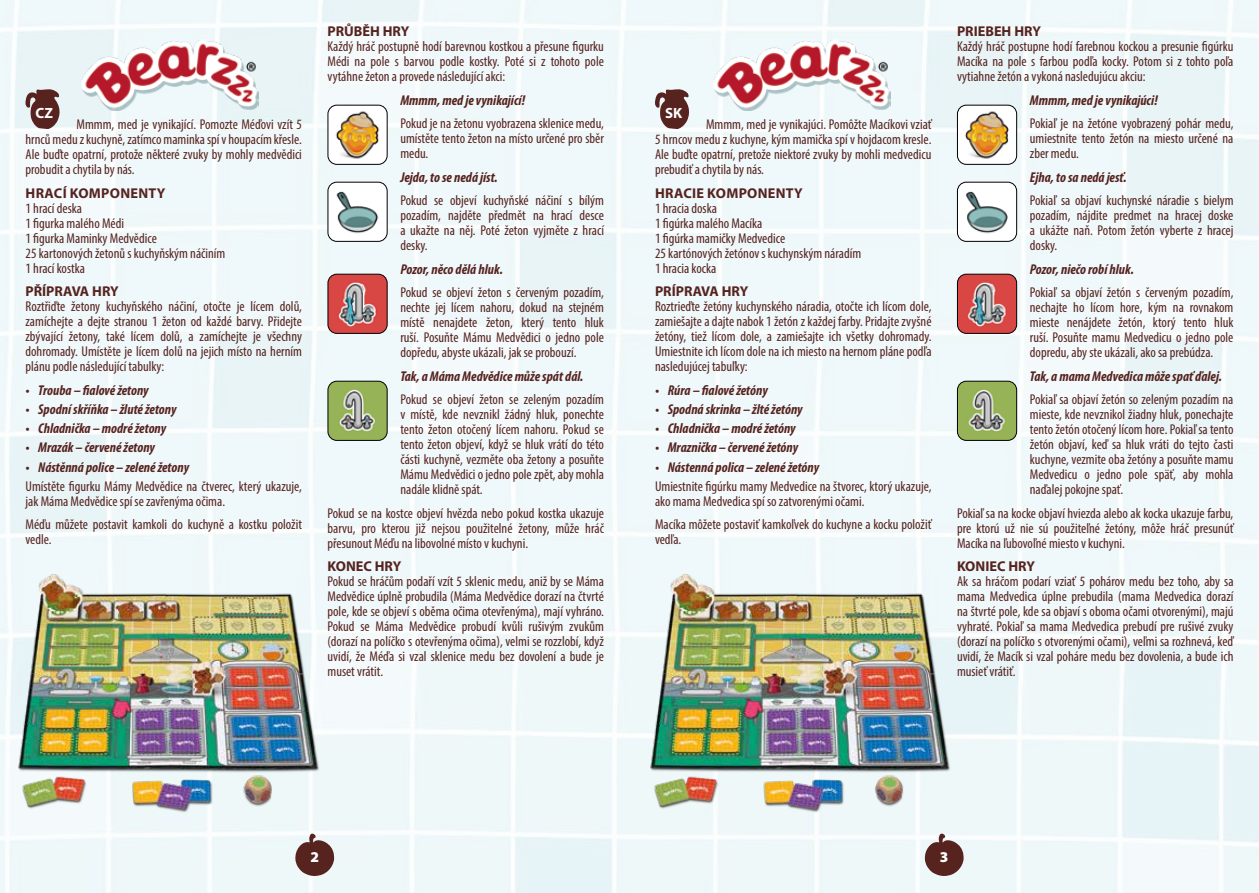
<style>
.page{position:relative;width:1259px;height:893px;background:#fff}
.page>*{position:absolute;margin:0;border:0;box-sizing:border-box;transform-origin:0 0}
.t1{font:900 15px "Myriad Pro";color:#fff}
.t2{font:700 14.85px "Myriad Pro";color:#fff}
.t3{font:condensed 14.25px/15px "Myriad Pro";color:#56231f;text-align:justify}
.t4{font:italic 700 condensed 14.25px "Myriad Pro";color:#56231f}
.t5{font:700 14.25px "Myriad Pro";color:#56231f}
.t6{font:700 14.25px "Myriad Pro";letter-spacing:.02em;color:#56231f}
</style>
<div class="page">
<img style="left:0;top:0;width:1259px;height:893px">
<svg style="left:295px;top:833px;width:39px;height:43px;background:#886866"></svg>
<svg style="left:924px;top:833px;width:39px;height:43px"></svg>
<img style="left:328px;top:105px;width:59px;height:59px">
<div style="left:327px;top:105px;width:60px;height:60px;border:1px solid #000;border-radius:9px"></div>
<img style="left:328px;top:182px;width:59px;height:59px">
<div style="left:327px;top:182px;width:60px;height:60px;border:1px solid #000;border-radius:9px"></div>
<img style="left:328px;top:274px;width:59px;height:59px">
<div style="left:327px;top:274px;width:60px;height:60px;border:1px solid #000;border-radius:9px"></div>
<img style="left:328px;top:381px;width:59px;height:59px">
<div style="left:327px;top:381px;width:60px;height:60px;border:1px solid #000;border-radius:9px"></div>
<svg style="left:25px;top:89px;width:35px;height:40px"></svg>
<svg style="left:655px;top:89px;width:34px;height:40px"></svg>
<img style="left:957px;top:105px;width:59px;height:59px">
<div style="left:957px;top:105px;width:60px;height:60px;border:1px solid #000;border-radius:9px"></div>
<img style="left:957px;top:182px;width:59px;height:59px">
<div style="left:957px;top:182px;width:60px;height:60px;border:1px solid #000;border-radius:9px"></div>
<img style="left:957px;top:274px;width:59px;height:59px">
<div style="left:957px;top:274px;width:60px;height:60px;border:1px solid #000;border-radius:9px"></div>
<img style="left:957px;top:381px;width:59px;height:59px">
<div style="left:957px;top:381px;width:60px;height:60px;border:1px solid #000;border-radius:9px"></div>
<img style="left:82px;top:39px;width:176px;height:71px">
<img style="left:713px;top:39px;width:177px;height:71px">
<img style="left:14px;top:572px;width:310px;height:244px">
<img style="left:645px;top:572px;width:310px;height:244px">
<p class="t2" style="left:36px;top:104px;width:19px">CZ</p>
<p class="t3" style="left:26px;top:117px;width:278px;text-indent:51px">Mmmm, med je vynikající. Pomozte Méďovi vzít 5 hrnců medu z kuchyně, zatímco maminka spí v houpacím křesle.<br>Ale buďte opatrní, protože některé zvuky by mohly medvědici probudit a chytila by nás.</p>
<p class="t6" style="left:26px;top:183px;width:141px">HRACÍ KOMPONENTY</p>
<p class="t3" style="left:26px;top:200px;width:201px;text-align:left">1 hrací deska<br>1 figurka malého Médi<br>1 figurka Maminky Medvědice<br>25 kartonových žetonů s kuchyňským náčiním<br>1 hrací kostka</p>
<p class="t5" style="left:26px;top:282px;width:95px">PŘÍPRAVA HRY</p>
<p class="t3" style="left:26px;top:299px;width:278px">Roztřiďte žetony kuchyňského náčiní, otočte je lícem dolů, zamíchejte a dejte stranou 1 žeton od každé barvy. Přidejte zbývající žetony, také lícem dolů, a zamíchejte je všechny dohromady. Umístěte je lícem dolů na jejich místo na herním plánu podle následující tabulky:</p>
<p class="t4" style="left:26px;top:382px;width:125px">• Trouba – fialové žetony</p>
<p class="t4" style="left:26px;top:402px;width:152px">• Spodní skříňka – žluté žetony</p>
<p class="t4" style="left:26px;top:421px;width:142px">• Chladnička – modré žetony</p>
<p class="t4" style="left:26px;top:440px;width:131px">• Mrazák – červené žetony</p>
<p class="t4" style="left:26px;top:459px;width:165px">• Nástěnná police – zelené žetony</p>
<p class="t3" style="left:26px;top:478px;width:278px">Umístěte figurku Mámy Medvědice na čtverec, který ukazuje, jak Máma Medvědice spí se zavřenýma očima.</p>
<p class="t3" style="left:26px;top:517px;width:278px">Méďu můžete postavit kamkoli do kuchyně a kostku položit vedle.</p>
<p class="t5" style="left:327px;top:22px;width:83px">PRŮBĚH HRY</p>
<p class="t3" style="left:327px;top:39px;width:278px">Každý hráč postupně hodí barevnou kostkou a přesune figurku Médi na pole s barvou podle kostky. Poté si z tohoto pole vytáhne žeton a provede následující akci:</p>
<p class="t4" style="left:400px;top:92px;width:126px">Mmmm, med je vynikající!</p>
<p class="t3" style="left:400px;top:116px;width:205px">Pokud je na žetonu vyobrazena sklenice medu, umístěte tento žeton na místo určené pro sběr medu.</p>
<p class="t4" style="left:400px;top:169px;width:99px">Jejda, to se nedá jíst.</p>
<p class="t3" style="left:400px;top:193px;width:205px">Pokud se objeví kuchyňské náčiní s bílým pozadím, najděte předmět na hrací desce a ukažte na něj. Poté žeton vyjměte z hrací desky.</p>
<p class="t4" style="left:400px;top:261px;width:104px">Pozor, něco dělá hluk.</p>
<p class="t3" style="left:400px;top:285px;width:205px">Pokud se objeví žeton s červeným pozadím, nechte jej lícem nahoru, dokud na stejném místě nenajdete žeton, který tento hluk ruší. Posuňte Mámu Medvědici o jedno pole dopředu, abyste ukázali, jak se probouzí.</p>
<p class="t4" style="left:400px;top:368px;width:185px">Tak, aMáma Medvědice může spát dál.</p>
<p class="t3" style="left:400px;top:392px;width:205px">Pokud se objeví žeton se zeleným pozadím v místě, kde nevznikl žádný hluk, ponechte tento žeton otočený lícem nahoru. Pokud se tento žeton objeví, když se hluk vrátí do této části kuchyně, vezměte oba žetony a posuňte Mámu Medvědici o jedno pole zpět, aby mohla nadále klidně spát.</p>
<p class="t3" style="left:327px;top:505px;width:278px">Pokud se na kostce objeví hvězda nebo pokud kostka ukazuje barvu, pro kterou již nejsou použitelné žetony, může hráč přesunout Méďu na libovolné místo v kuchyni.</p>
<p class="t5" style="left:327px;top:557px;width:75px">KONEC HRY</p>
<p class="t3" style="left:327px;top:574px;width:278px">Pokud se hráčům podaří vzít 5 sklenic medu, aniž by se Máma Medvědice úplně probudila (Máma Medvědice dorazí na čtvrté pole, kde se objeví s oběma očima otevřenýma), mají vyhráno.<br>Pokud se Máma Medvědice probudí kvůli rušivým zvukům (dorazí na políčko s otevřenýma očima), velmi se rozzlobí, když uvidí, že Méďa si vzal sklenice medu bez dovolení a bude je muset vrátit.</p>
<p class="t2" style="left:665px;top:104px;width:19px">SK</p>
<p class="t3" style="left:655px;top:117px;width:278px;text-indent:51px">Mmmm, med je vynikajúci. Pomôžte Macíkovi vziať 5 hrncov medu z kuchyne, kým mamička spí v hojdacom kresle.<br>Ale buďte opatrní, pretože niektoré zvuky by mohli medvedicu prebudiť a chytila by nás.</p>
<p class="t6" style="left:655px;top:183px;width:149px">HRACIE KOMPONENTY</p>
<p class="t3" style="left:655px;top:200px;width:208px;text-align:left">1 hracia doska<br>1 figúrka malého Macíka<br>1 figúrka mamičky Medvedice<br>25 kartónových žetónov s kuchynským náradím<br>1 hracia kocka</p>
<p class="t5" style="left:655px;top:282px;width:95px">PRÍPRAVA HRY</p>
<p class="t3" style="left:655px;top:299px;width:278px">Roztrieďte žetóny kuchynského náradia, otočte ich lícom dole, zamiešajte a dajte nabok 1 žetón z každej farby. Pridajte zvyšné žetóny, tiež lícom dole, a zamiešajte ich všetky dohromady.<br>Umiestnite ich lícom dole na ich miesto na hernom pláne podľa nasledujúcej tabuľky:</p>
<p class="t4" style="left:655px;top:382px;width:114px">• Rúra – fialové žetóny</p>
<p class="t4" style="left:655px;top:402px;width:149px">• Spodná skrinka – žlté žetóny</p>
<p class="t4" style="left:655px;top:421px;width:142px">• Chladnička – modré žetóny</p>
<p class="t4" style="left:655px;top:440px;width:145px">• Mraznička – červené žetóny</p>
<p class="t4" style="left:655px;top:459px;width:166px">• Nástenná polica – zelené žetóny</p>
<p class="t3" style="left:655px;top:478px;width:278px">Umiestnite figúrku mamy Medvedice na štvorec, ktorý ukazuje, ako mama Medvedica spí so zatvorenými očami.</p>
<p class="t3" style="left:655px;top:517px;width:278px">Macíka môžete postaviť kamkoľvek do kuchyne a kocku položiť vedľa.</p>
<p class="t5" style="left:957px;top:22px;width:85px">PRIEBEH HRY</p>
<p class="t3" style="left:957px;top:39px;width:278px">Každý hráč postupne hodí farebnou kockou a presunie figúrku Macíka na pole s farbou podľa kocky. Potom si z tohto poľa vytiahne žetón a vykoná nasledujúcu akciu:</p>
<p class="t4" style="left:1030px;top:92px;width:129px">Mmmm, med je vynikajúci!</p>
<p class="t3" style="left:1030px;top:116px;width:205px">Pokiaľ je na žetóne vyobrazený pohár medu, umiestnite tento žetón na miesto určené na zber medu.</p>
<p class="t4" style="left:1030px;top:169px;width:98px">Ejha, to sa nedá jesť.</p>
<p class="t3" style="left:1030px;top:193px;width:205px">Pokiaľ sa objaví kuchynské náradie s bielym pozadím, nájdite predmet na hracej doske a ukážte naň. Potom žetón vyberte z hracej dosky.</p>
<p class="t4" style="left:1030px;top:261px;width:106px">Pozor, niečo robí hluk.</p>
<p class="t3" style="left:1030px;top:285px;width:205px">Pokiaľ sa objaví žetón s červeným pozadím, nechajte ho lícom hore, kým na rovnakom mieste nenájdete žetón, ktorý tento hluk ruší. Posuňte mamu Medvedicu o jedno pole dopredu, aby ste ukázali, ako sa prebúdza.</p>
<p class="t4" style="left:1030px;top:368px;width:194px">Tak, a mama Medvedica môže spať ďalej.</p>
<p class="t3" style="left:1030px;top:392px;width:205px">Pokiaľ sa objaví žetón so zeleným pozadím na mieste, kde nevznikol žiadny hluk, ponechajte tento žetón otočený lícom hore. Pokiaľ sa tento žetón objaví, keď sa hluk vráti do tejto časti kuchyne, vezmite oba žetóny a posuňte mamu Medvedicu o jedno pole späť, aby mohla naďalej pokojne spať.</p>
<p class="t3" style="left:957px;top:505px;width:278px">Pokiaľ sa na kocke objaví hviezda alebo ak kocka ukazuje farbu, pre ktorú už nie sú použiteľné žetóny, môže hráč presunúť Macíka na ľubovoľné miesto v kuchyni.</p>
<p class="t5" style="left:957px;top:557px;width:79px">KONIEC HRY</p>
<p class="t3" style="left:957px;top:574px;width:278px">Ak sa hráčom podarí vziať 5 pohárov medu bez toho, aby sa mama Medvedica úplne prebudila (mama Medvedica dorazí na štvrté pole, kde sa objaví s oboma očami otvorenými), majú vyhraté. Pokiaľ sa mama Medvedica prebudí pre rušivé zvuky (dorazí na políčko s otvorenými očami), veľmi sa rozhnevá, keď uvidí, že Macík si vzal poháre medu bez dovolenia, a bude ich musieť vrátiť.</p>
<p class="t1" style="left:310px;top:848px;width:10px">2</p>
<p class="t1" style="left:940px;top:848px;width:10px">3</p>
</div>
